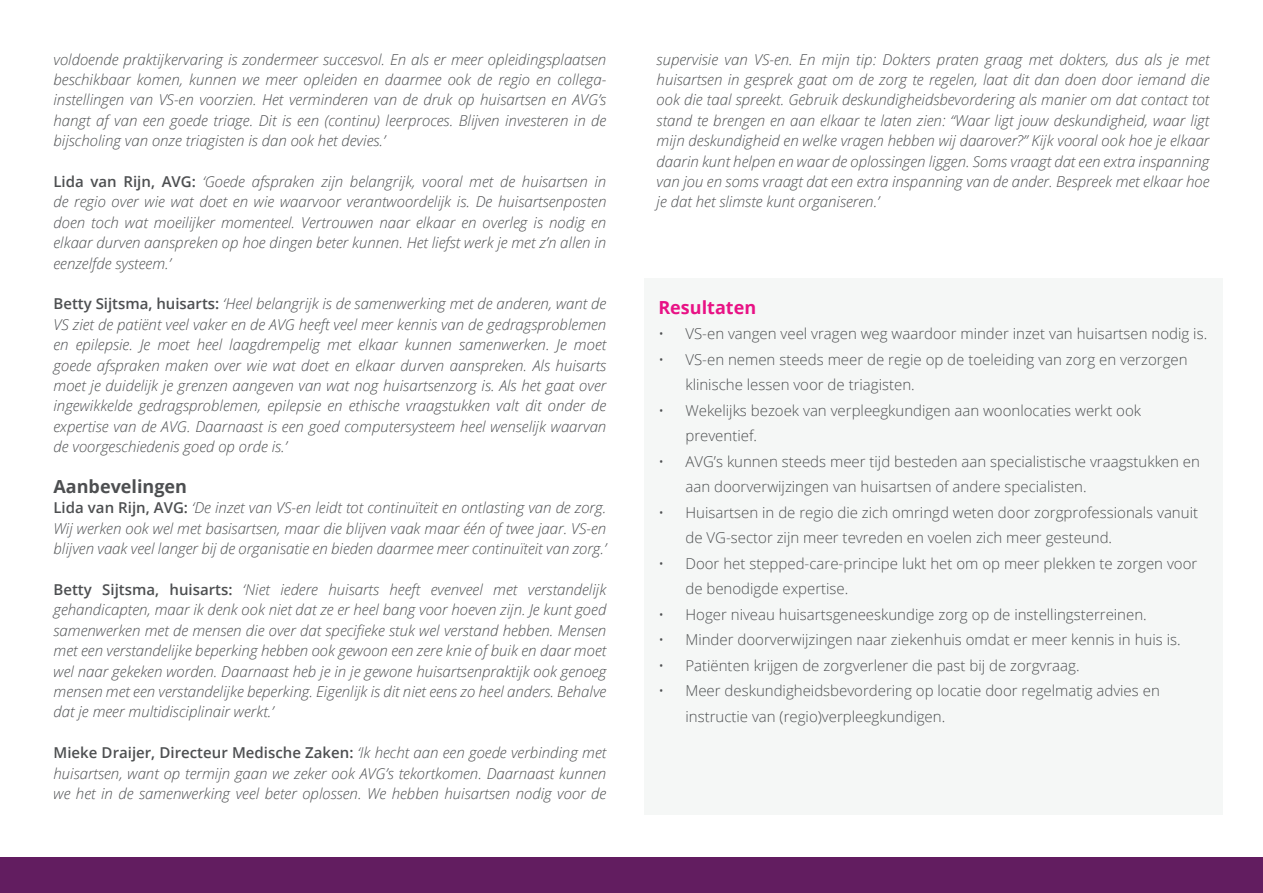
<style>
.page{position:relative;width:1263px;height:893px;background:#fff}
.page>*{position:absolute;margin:0;border:0;box-sizing:border-box;transform-origin:0 0}
.t1{font:700 18px "Open Sans";color:#4d4f51}
.t2{font:700 18px "Open Sans";color:#e81285}
.t3{font:italic 300 15px/20.4px "Open Sans";color:#4d4f51;text-align:justify}
.t4{font:300 15px/25.5px "Open Sans";color:#4d4f51}
.s1{font-weight:600;font-style:normal}
</style>
<div class="page">
<div style="left:644px;top:278px;width:578px;height:536px;background:#f5f7f6"></div>
<div style="left:0;top:857px;width:1263px;height:36px;background:#621d60"></div>
<p class="t3" style="left:54px;top:48px;width:554px">voldoende praktijkervaring is zondermeer succesvol. En als er meer opleidingsplaatsen beschikbaar komen, kunnen we meer opleiden en daarmee ook de regio en collega&shy;instellingen van VS-en voorzien. Het verminderen van de druk op huisartsen en AVG’s hangt af van een goede triage. Dit is een (continu) leerproces. Blijven investeren in de bijscholing van onze triagisten is dan ook het devies.’</p>
<p class="t3" style="left:54px;top:171px;width:554px"><span class="s1">Lida van Rijn, AVG:</span> ‘Goede afspraken zijn belangrijk, vooral met de huisartsen in de regio over wie wat doet en wie waarvoor verantwoordelijk is. De huisartsenposten doen toch wat moeilijker momenteel. Vertrouwen naar elkaar en overleg is nodig en elkaar durven aanspreken op hoe dingen beter kunnen. Het liefst werk je met z’n allen in eenzelfde systeem.’</p>
<p class="t3" style="left:54px;top:293px;width:554px"><span class="s1">Betty Sijtsma, huisarts:</span> ‘Heel belangrijk is de samenwerking met de anderen, want de VS ziet de patiënt veel vaker en de AVG heeft veel meer kennis van de gedragsproblemen en epilepsie. Je moet heel laagdrempelig met elkaar kunnen samenwerken. Je moet goede afspraken maken over wie wat doet en elkaar durven aanspreken. Als huisarts moet je duidelijk je grenzen aangeven van wat nog huisartsenzorg is. Als het gaat over ingewikkelde gedragsproblemen, epilepsie en ethische vraagstukken valt dit onder de expertise van de AVG. Daarnaast is een goed computersysteem heel wenselijk waarvan de voorgeschiedenis goed op orde is.’</p>
<p class="t1" style="left:54px;top:474px;width:135px">Aanbevelingen</p>
<p class="t3" style="left:54px;top:497px;width:554px"><span class="s1">Lida van Rijn, AVG:</span> ‘De inzet van VS-en leidt tot continuïteit en ontlasting van de zorg.<br>Wij werken ook wel met basisartsen, maar die blijven vaak maar één of twee jaar. VS-en blijven vaak veel langer bij de organisatie en bieden daarmee meer continuïteit van zorg.’</p>
<p class="t3" style="left:54px;top:579px;width:554px"><span class="s1">Betty Sijtsma, huisarts:</span> ‘Niet iedere huisarts heeft evenveel met verstandelijk gehandicapten, maar ik denk ook niet dat ze er heel bang voor hoeven zijn. Je kunt goed samenwerken met de mensen die over dat specifieke stuk wel verstand hebben. Mensen met een verstandelijke beperking hebben ook gewoon een zere knie of buik en daar moet wel naar gekeken worden. Daarnaast heb je in je gewone huisartsenpraktijk ook genoeg mensen met een verstandelijke beperking. Eigenlijk is dit niet eens zo heel anders. Behalve dat je meer multidisciplinair werkt.’</p>
<p class="t3" style="left:54px;top:742px;width:554px"><span class="s1">Mieke Draijer, Directeur Medische Zaken:</span> ‘Ik hecht aan een goede verbinding met huisartsen, want op termijn gaan we zeker ook AVG’s tekortkomen. Daarnaast kunnen we het in de samenwerking veel beter oplossen. We hebben huisartsen nodig voor de</p>
<p class="t3" style="left:657px;top:48px;width:554px">supervisie van VS-en. En mijn tip: Dokters praten graag met dokters, dus als je met huisartsen in gesprek gaat om de zorg te regelen, laat dit dan doen door iemand die ook die taal spreekt. Gebruik deskundigheidsbevordering als manier om dat contact tot stand te brengen en aan elkaar te laten zien: “Waar ligt jouw deskundigheid, waar ligt mijn deskundigheid en welke vragen hebben wij daarover?” Kijk vooral ook hoe je elkaar daarin kunt helpen en waar de oplossingen liggen. Soms vraagt dat een extra inspanning van jou en soms vraagt dat een extra inspanning van de ander. Bespreek met elkaar hoe je dat het slimste kunt organiseren.’</p>
<p class="t2" style="left:658px;top:294px;width:99px">Resultaten</p>
<p class="t4" style="left:658px;top:320px;width:550px">• VS-en vangen veel vragen weg waardoor minder inzet van huisartsen nodig is.</p>
<p class="t4" style="left:685px;top:346px;width:504px;text-indent:-27px">• VS-en nemen steeds meer de regie op de toeleiding van zorg en verzorgen klinische lessen voor de triagisten.</p>
<p class="t4" style="left:685px;top:397px;width:457px;text-indent:-27px">• Wekelijks bezoek van verpleegkundigen aan woonlocaties werkt ook preventief.</p>
<p class="t4" style="left:685px;top:448px;width:516px;text-indent:-27px">• AVG’s kunnen steeds meer tijd besteden aan specialistische vraagstukken en aan doorverwijzingen van huisartsen of andere specialisten.</p>
<p class="t4" style="left:685px;top:499px;width:514px;text-indent:-27px">• Huisartsen in de regio die zich omringd weten door zorgprofessionals vanuit de VG-sector zijn meer tevreden en voelen zich meer gesteund.</p>
<p class="t4" style="left:685px;top:550px;width:513px;text-indent:-27px">• Door het stepped-care-principe lukt het om op meer plekken te zorgen voor de benodigde expertise.</p>
<p class="t4" style="left:658px;top:601px;width:490px">• Hoger niveau huisartsgeneeskundige zorg op de instellingsterreinen.</p>
<p class="t4" style="left:658px;top:626px;width:524px">• Minder doorverwijzingen naar ziekenhuis omdat er meer kennis in huis is.</p>
<p class="t4" style="left:658px;top:652px;width:423px">• Patiënten krijgen de zorgverlener die past bij de zorgvraag.</p>
<p class="t4" style="left:685px;top:677px;width:476px;text-indent:-27px">• Meer deskundigheidsbevordering op locatie door regelmatig advies en instructie van (regio)verpleegkundigen.</p>
</div>
